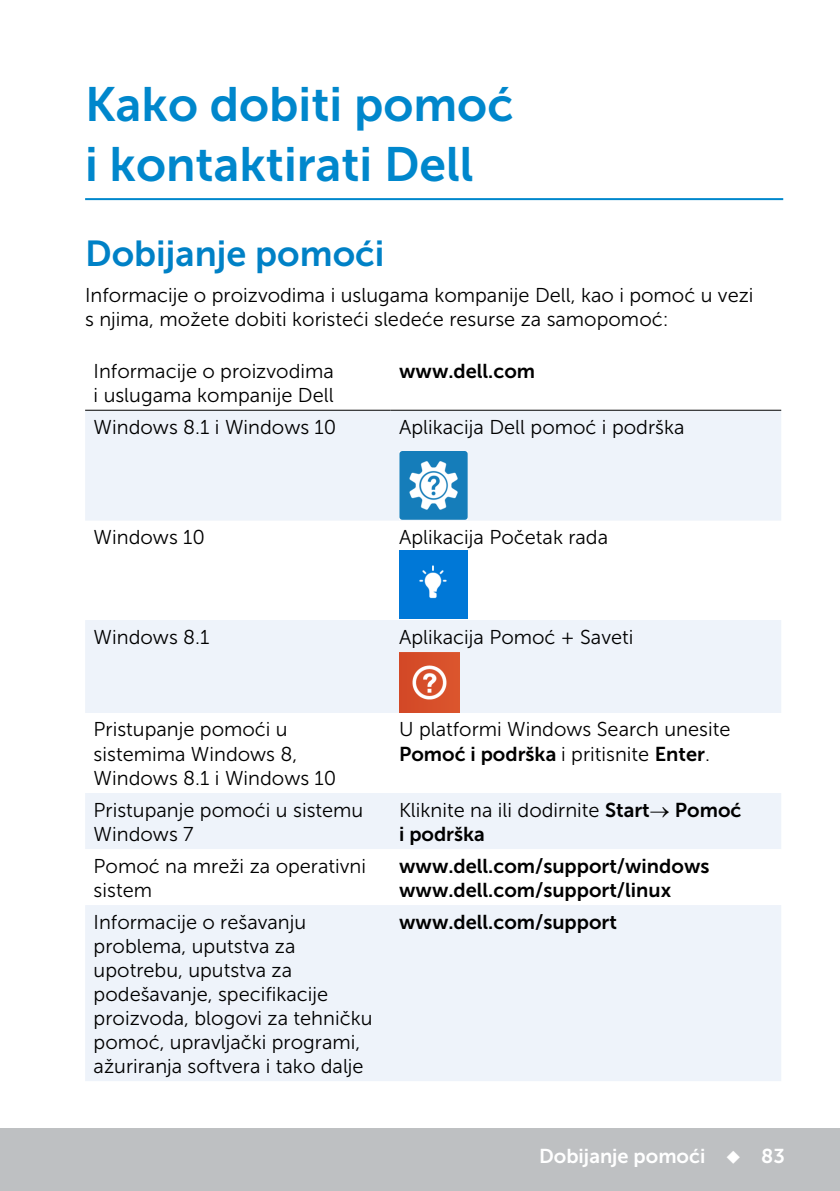
<style>
.page{position:relative;width:840px;height:1191px;background:#fff}
.page>*{position:absolute;margin:0;border:0;box-sizing:border-box;transform-origin:0 0}
.t1{font:48px/60px "Museo Sans For Dell 700";color:#0087cc}
.Head1{font:36px "Museo Sans For Dell 700";color:#0081c6}
.Table_Paragraph{font:20px/24px "Museo Sans For Dell 300";color:#000}
.Paragraph{font:20px/24px "Museo Sans For Dell 300";color:#000}
.Table_Paragraph-2{font:20px/24px "Museo Sans For Dell 700";color:#000}
.Page_No{font:20px "Museo Sans For Dell 700";color:#fff}
.s1{font-family:"Museo Sans For Dell 700"}
</style>
<div class="page">
<div style="left:0;top:1128px;width:839px;height:63px;background:#bec0c2"></div>
<hr style="left:85px;top:198px;width:697px;height:2px;background:#0087cc">
<svg style="left:85px;top:411px;width:695px;height:670px;fill:#eef3fa"></svg>
<hr style="left:85px;top:410px;width:305px;height:1px;background:#000">
<hr style="left:390px;top:410px;width:390px;height:1px;background:#000">
<img style="left:399px;top:451px;width:68px;height:68px">
<img style="left:399px;top:551px;width:68px;height:68px">
<img style="left:399px;top:652px;width:60px;height:61px">
<p class="t1" style="left:85px;top:74px;width:429px">Kako dobiti pomoć i kontaktirati Dell</p>
<p class="Head1" style="left:85px;top:234px;width:301px">Dobijanje pomoći</p>
<p class="Paragraph" style="left:85px;top:283px;width:669px">Informacije o proizvodima i uslugama kompanije Dell, kao i pomoć u vezi s njima, možete dobiti koristeći sledeće resurse za samopomoć:</p>
<p class="Table_Paragraph" style="left:94px;top:359px;width:241px">Informacije o proizvodima i uslugama kompanije Dell</p>
<p class="Table_Paragraph-2" style="left:399px;top:359px;width:137px">www.dell.com</p>
<p class="Table_Paragraph" style="left:94px;top:415px;width:244px">Windows 8.1 i Windows 10</p>
<p class="Table_Paragraph" style="left:399px;top:415px;width:287px">Aplikacija Dell pomoć i podrška</p>
<p class="Table_Paragraph" style="left:94px;top:525px;width:113px">Windows 10</p>
<p class="Table_Paragraph" style="left:399px;top:525px;width:210px">Aplikacija Početak rada</p>
<p class="Table_Paragraph" style="left:94px;top:625px;width:117px">Windows 8.1</p>
<p class="Table_Paragraph" style="left:399px;top:625px;width:236px">Aplikacija Pomoć + Saveti</p>
<p class="Table_Paragraph" style="left:94px;top:717px;width:244px">Pristupanje pomoći u sistemima Windows 8,<br>Windows 8.1 i Windows 10</p>
<p class="Table_Paragraph" style="left:399px;top:717px;width:333px">U platformi Windows Search unesite<br><span class="s1">Pomoć i podrška</span> i pritisnite <span class="s1">Enter</span>.</p>
<p class="Table_Paragraph" style="left:94px;top:797px;width:271px">Pristupanje pomoći u sistemu<br>Windows 7</p>
<p class="Table_Paragraph" style="left:399px;top:797px;width:343px">Kliknite na ili dodirnite <span class="s1">Start</span>→ <span class="s1">Pomoć i podrška</span></p>
<p class="Table_Paragraph" style="left:94px;top:854px;width:274px">Pomoć na mreži za operativni sistem</p>
<p class="Table_Paragraph-2" style="left:399px;top:853px;width:312px">www.dell.com/support/windows www.dell.com/support/linux</p>
<p class="Table_Paragraph" style="left:94px;top:910px;width:280px">Informacije o rešavanju problema, uputstva za upotrebu, uputstva za podešavanje, specifikacije proizvoda, blogovi za tehničku pomoć, upravljački programi, ažuriranja softvera i tako dalje</p>
<p class="Table_Paragraph-2" style="left:399px;top:909px;width:219px">www.dell.com/support</p>
<p class="Page_No" style="left:539px;top:1144px;width:247px">Dobijanje pomoći ◆ 83</p>
</div>
